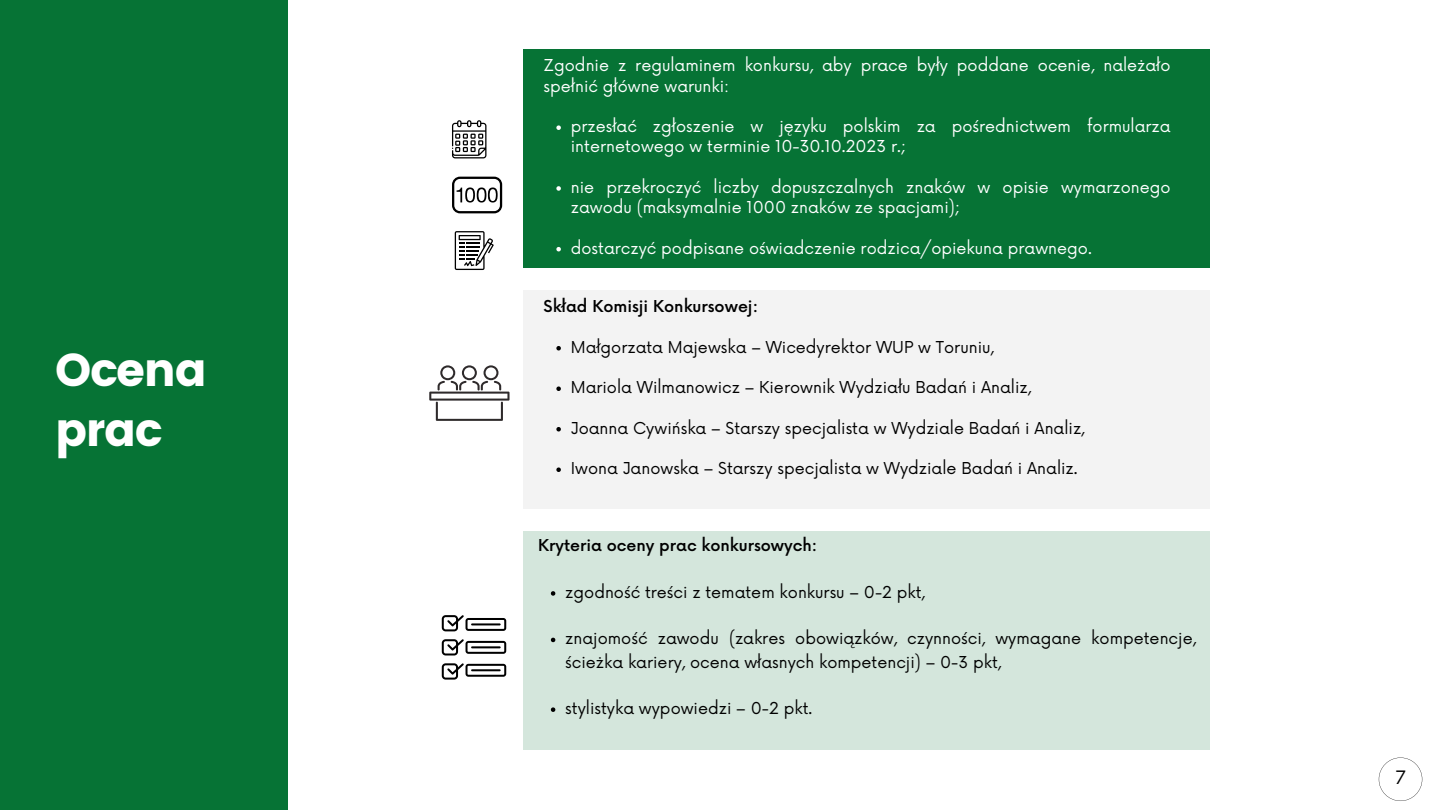
<style>
.page{position:relative;width:1440px;height:810px;background:#fff}
.page>*{position:absolute;margin:0;border:0;box-sizing:border-box;transform-origin:0 0}
.t1{font:46px "Poppins";letter-spacing:-.03em;color:#fff}
.t2{font:18px "Now";color:#000}
.t3{font:16px/23.2px "Now";color:#000}
.t4{font:16px/20.2px "Now";color:#fff}
.t5{font:500 16px "Now";color:#000}
</style>
<div class="page">
<div style="left:524px;top:290px;width:686px;height:219px;background:#f3f3f3"></div>
<svg style="left:452px;top:120px;width:34px;height:38px"></svg>
<svg style="left:452px;top:177px;width:50px;height:36px"></svg>
<svg style="left:455px;top:231px;width:39px;height:39px"></svg>
<svg style="left:429px;top:365px;width:81px;height:56px"></svg>
<svg style="left:556px;top:346px;width:5px;height:4px"></svg>
<svg style="left:556px;top:386px;width:5px;height:5px"></svg>
<svg style="left:556px;top:427px;width:5px;height:4px"></svg>
<svg style="left:556px;top:467px;width:5px;height:5px"></svg>
<svg style="left:442px;top:615px;width:64px;height:65px"></svg>
<div style="left:524px;top:532px;width:686px;height:218px;background:#d4e6dc"></div>
<svg style="left:551px;top:591px;width:4px;height:5px"></svg>
<svg style="left:551px;top:638px;width:4px;height:4px"></svg>
<svg style="left:551px;top:707px;width:4px;height:5px"></svg>
<div style="left:0;top:0;width:288px;height:810px;background:#067335"></div>
<div style="left:524px;top:49px;width:686px;height:219px;background:#067335"></div>
<svg style="left:556px;top:125px;width:5px;height:5px"></svg>
<svg style="left:556px;top:186px;width:5px;height:5px"></svg>
<svg style="left:556px;top:247px;width:5px;height:4px"></svg>
<svg style="left:1379px;top:758px;width:43px;height:43px"></svg>
<p class="t1" style="left:55px;top:344px;width:153px">Ocena</p>
<p class="t1" style="left:55px;top:403px;width:109px">prac</p>
<p class="t4" style="left:544px;top:56px;width:628px">Zgodnie z regulaminem konkursu, aby prace były poddane ocenie, należało spełnić główne warunki:</p>
<p class="t4" style="left:571px;top:117px;width:601px">przesłać zgłoszenie w języku polskim za pośrednictwem formularza internetowego w terminie 10-30.10.2023 r.;</p>
<p class="t4" style="left:571px;top:178px;width:601px">nie przekroczyć liczby dopuszczalnych znaków w opisie wymarzonego zawodu (maksymalnie 1000 znaków ze spacjami);</p>
<p class="t4" style="left:571px;top:239px;width:522px">dostarczyć podpisane oświadczenie rodzica/opiekuna prawnego.</p>
<p class="t5" style="left:544px;top:298px;width:216px">Skład Komisji Konkursowej:</p>
<p class="t3" style="left:571px;top:336px;width:425px">Małgorzata Majewska – Wicedyrektor WUP w Toruniu,</p>
<p class="t3" style="left:571px;top:377px;width:462px">Mariola Wilmanowicz – Kierownik Wydziału Badań i Analiz,</p>
<p class="t3" style="left:571px;top:417px;width:515px">Joanna Cywińska – Starszy specjalista w Wydziale Badań i Analiz,</p>
<p class="t3" style="left:571px;top:458px;width:508px">Iwona Janowska – Starszy specjalista w Wydziale Badań i Analiz.</p>
<p class="t5" style="left:538px;top:537px;width:281px">Kryteria oceny prac konkursowych:</p>
<p class="t3" style="left:565px;top:581px;width:361px">zgodność treści z tematem konkursu – 0-2 pkt,</p>
<p class="t3" style="left:565px;top:628px;width:632px">znajomość zawodu (zakres obowiązków, czynności, wymagane kompetencje, ścieżka kariery, ocena własnych kompetencji) – 0-3 pkt,</p>
<p class="t3" style="left:565px;top:698px;width:248px">stylistyka wypowiedzi – 0-2 pkt.</p>
<p class="t2" style="left:1395px;top:768px;width:12px">7</p>
</div>
